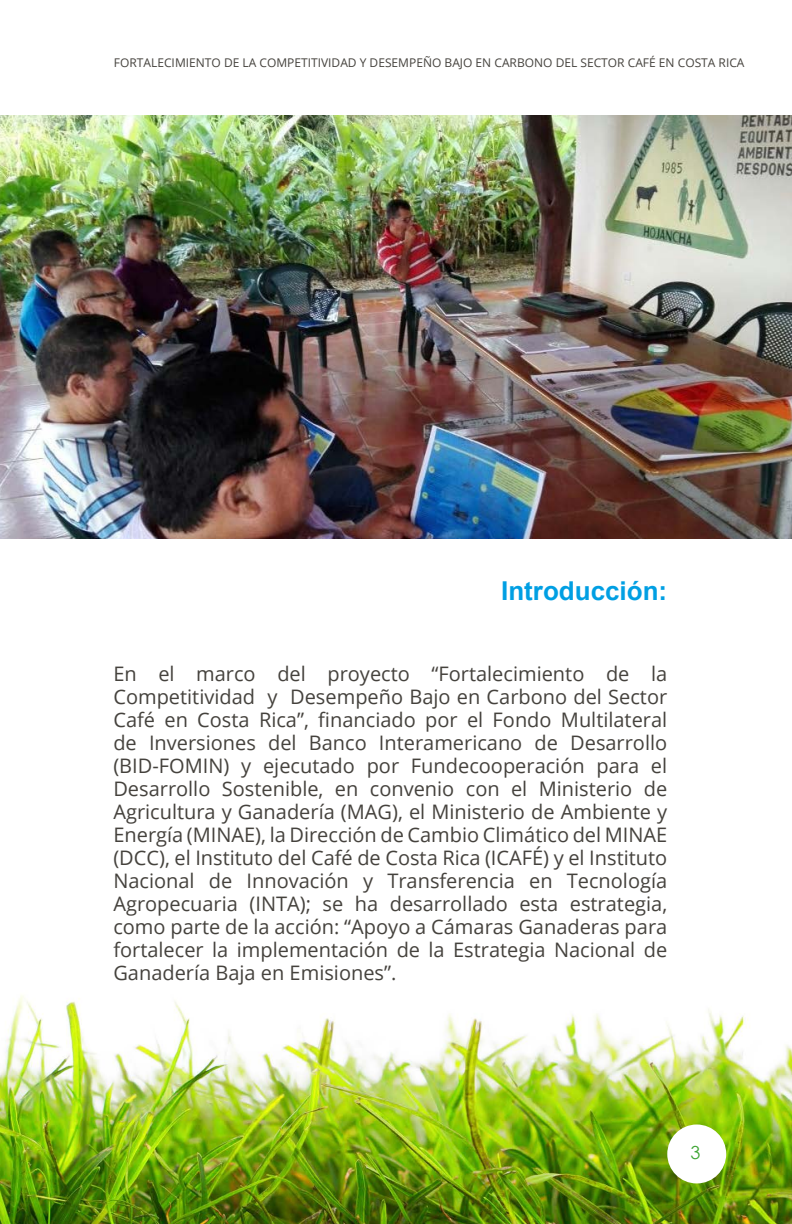
<style>
.page{position:relative;width:792px;height:1224px;background:#fff}
.page>*{position:absolute;margin:0;border:0;box-sizing:border-box;transform-origin:0 0}
.t1{font:700 26px "Arial";color:#009fe3}
.t2{font:20px/23px "Open Sans";color:#45423d;text-align:justify}
.t3{font:18px "Century Gothic";color:#3fa535}
.t4{font:12px "Open Sans";color:#45423d}
</style>
<div class="page">
<img style="left:0;top:995px;width:792px;height:229px">
<div style="left:667px;top:1125px;width:59px;height:58px;background:#fff;border-radius:50%"></div>
<img style="left:0;top:115px;width:792px;height:424px">
<p class="t4" style="left:114px;top:54px;width:632px">FORTALECIMIENTO DE LA COMPETITIVIDAD Y DESEMPEÑO BAJO EN CARBONO DEL SECTOR CAFÉ EN COSTA RICA</p>
<h1 class="t1" style="left:501px;top:574px;width:168px">Introducción:</h1>
<p class="t2" style="left:113px;top:662px;width:555px">En el marco del proyecto “Fortalecimiento de la Competitividad y Desempeño Bajo en Carbono del Sector Café en Costa Rica”, financiado por el Fondo Multilateral de Inversiones del Banco Interamericano de Desarrollo (BID-FOMIN) y ejecutado por Fundecooperación para el Desarrollo Sostenible, en convenio con el Ministerio de Agricultura y Ganadería (MAG), el Ministerio de Ambiente y Energía (MINAE), la Dirección de Cambio Climático del MINAE (DCC), el Instituto del Café de Costa Rica (ICAFÉ) y el Instituto Nacional de Innovación y Transferencia en Tecnología Agropecuaria (INTA); se ha desarrollado esta estrategia, como parte de la acción: “Apoyo a Cámaras Ganaderas para fortalecer la implementación de la Estrategia Nacional de Ganadería Baja en Emisiones”.</p>
<p class="t3" style="left:691px;top:1142px;width:11px">3</p>
</div>
